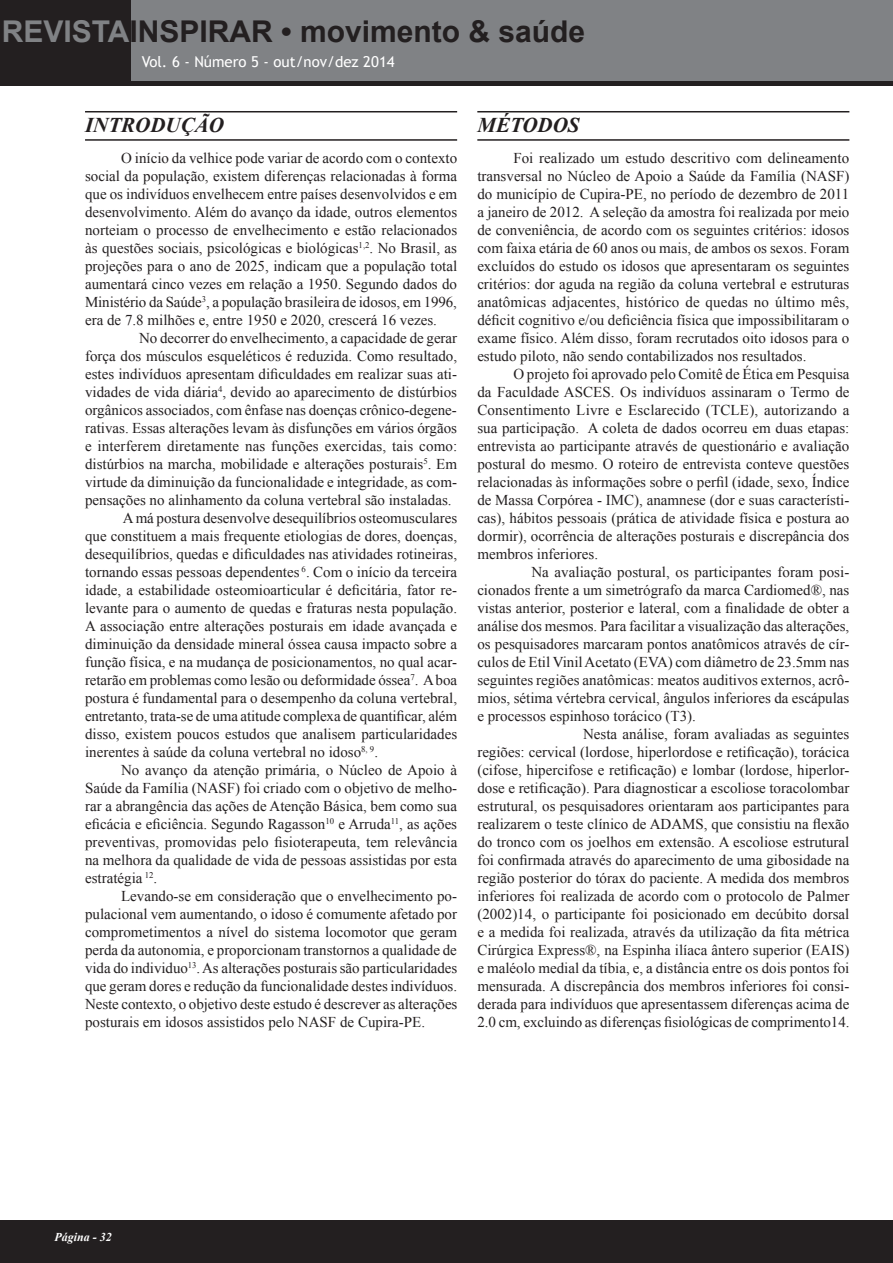
<style>
.page{position:relative;width:893px;height:1263px;background:#fff}
.page>*{position:absolute;margin:0;border:0;box-sizing:border-box;transform-origin:0 0}
.t1{font:700 30px "Arial";color:#231f20}
.t2{font:italic 700 21px "Times New Roman";color:#231f20}
.t3{font:15px/18px "Times New Roman";color:#231f20;text-align:justify}
.t4{font:15px "Trebuchet MS";color:#fff}
.t5{font:italic 700 12px "Times New Roman";color:#fff}
.s1{color:#808285}
</style>
<div class="page">
<div style="left:0;top:0;width:893px;height:85px;background:#231f20"></div>
<div style="left:0;top:1220px;width:893px;height:43px;background:#231f20"></div>
<div style="left:132px;top:0;width:761px;height:80px;background:#808285"></div>
<hr style="left:85px;top:111px;width:372px;height:1px;background:#231f20">
<hr style="left:85px;top:139px;width:372px;height:2px;background:#231f20">
<hr style="left:477px;top:111px;width:372px;height:1px;background:#231f20">
<hr style="left:477px;top:139px;width:372px;height:2px;background:#231f20">
<h1 class="t1" style="left:2px;top:12px;width:585px"><span class="s1">REVISTA</span>INSPIRAR • movimento &amp; saúde</h1>
<p class="t4" style="left:142px;top:53px;width:255px">Vol. 6 - Número 5 - out/nov/dez 2014</p>
<h2 class="t2" style="left:85px;top:111px;width:140px">INTRODUÇÃO</h2>
<p class="t3" style="left:85px;top:149px;width:374px;text-indent:36px">O início da velhice pode variar de acordo com o contexto social da população, existem diferenças relacionadas à forma que os indivíduos envelhecem entre países desenvolvidos e em desenvolvimento. Além do avanço da idade, outros elementos norteiam o processo de envelhecimento e estão relacionados às questões sociais, psicológicas e biológicas<sup>1,2</sup>. No Brasil, as projeções para o ano de 2025, indicam que a população total aumentará cinco vezes em relação a 1950. Segundo dados do Ministério da Saúde<sup>3</sup>, a população brasileira de idosos, em 1996, era de 7.8 milhões e, entre 1950 e 2020, crescerá 16 vezes.</p>
<p class="t3" style="left:139px;top:329px;width:320px">No decorrer do envelhecimento, a capacidade de gerar</p>
<p class="t3" style="left:85px;top:347px;width:374px">força dos músculos esqueléticos é reduzida. Como resultado,</p>
<p class="t3" style="left:85px;top:365px;width:374px">estes indivíduos apresentam dificuldades em realizar suas ati-</p>
<p class="t3" style="left:85px;top:383px;width:374px">vidades de vida diária<sup>4</sup>, devido ao aparecimento de distúrbios</p>
<p class="t3" style="left:85px;top:401px;width:373px">orgânicos associados, com ênfase nas doenças crônico-degene-</p>
<p class="t3" style="left:85px;top:419px;width:374px">rativas. Essas alterações levam às disfunções em vários órgãos</p>
<p class="t3" style="left:85px;top:437px;width:374px">e interferem diretamente nas funções exercidas, tais como:</p>
<p class="t3" style="left:85px;top:455px;width:374px">distúrbios na marcha, mobilidade e alterações posturais<sup>5</sup>. Em</p>
<p class="t3" style="left:85px;top:473px;width:374px">virtude da diminuição da funcionalidade e integridade, as com-</p>
<p class="t3" style="left:85px;top:491px;width:368px">pensações no alinhamento da coluna vertebral são instaladas.</p>
<p class="t3" style="left:123px;top:509px;width:336px">A má postura desenvolve desequilíbrios osteomusculares</p>
<p class="t3" style="left:85px;top:527px;width:374px">que constituem a mais frequente etiologias de dores, doenças,</p>
<p class="t3" style="left:85px;top:545px;width:374px">desequilíbrios, quedas e dificuldades nas atividades rotineiras,</p>
<p class="t3" style="left:85px;top:563px;width:374px">tornando essas pessoas dependentes <sup>6</sup>. Com o início da terceira</p>
<p class="t3" style="left:85px;top:581px;width:374px">idade, a estabilidade osteomioarticular é deficitária, fator re-</p>
<p class="t3" style="left:85px;top:599px;width:374px">levante para o aumento de quedas e fraturas nesta população.</p>
<p class="t3" style="left:85px;top:617px;width:374px">A associação entre alterações posturais em idade avançada e</p>
<p class="t3" style="left:85px;top:635px;width:374px">diminuição da densidade mineral óssea causa impacto sobre a</p>
<p class="t3" style="left:85px;top:653px;width:374px">função física, e na mudança de posicionamentos, no qual acar-</p>
<p class="t3" style="left:85px;top:671px;width:374px">retarão em problemas como lesão ou deformidade óssea<sup>7</sup>. A boa</p>
<p class="t3" style="left:85px;top:689px;width:374px">postura é fundamental para o desempenho da coluna vertebral,</p>
<p class="t3" style="left:85px;top:707px;width:374px">entretanto, trata-se de uma atitude complexa de quantificar, além</p>
<p class="t3" style="left:85px;top:725px;width:374px">disso, existem poucos estudos que analisem particularidades</p>
<p class="t3" style="left:85px;top:743px;width:295px">inerentes à saúde da coluna vertebral no idoso<sup>8,</sup> <sup>9</sup>.</p>
<p class="t3" style="left:121px;top:761px;width:338px">No avanço da atenção primária, o Núcleo de Apoio à</p>
<p class="t3" style="left:85px;top:779px;width:374px">Saúde da Família (NASF) foi criado com o objetivo de melho-</p>
<p class="t3" style="left:85px;top:797px;width:374px">rar a abrangência das ações de Atenção Básica, bem como sua</p>
<p class="t3" style="left:85px;top:815px;width:374px">eficácia e eficiência. Segundo Ragasson<sup>10</sup> e Arruda<sup>11</sup>, as ações</p>
<p class="t3" style="left:85px;top:833px;width:374px">preventivas, promovidas pelo fisioterapeuta, tem relevância</p>
<p class="t3" style="left:85px;top:851px;width:374px">na melhora da qualidade de vida de pessoas assistidas por esta</p>
<p class="t3" style="left:85px;top:869px;width:74px">estratégia <sup>12</sup>.</p>
<p class="t3" style="left:121px;top:887px;width:338px">Levando-se em consideração que o envelhecimento po-</p>
<p class="t3" style="left:85px;top:905px;width:374px">pulacional vem aumentando, o idoso é comumente afetado por</p>
<p class="t3" style="left:85px;top:923px;width:374px">comprometimentos a nível do sistema locomotor que geram</p>
<p class="t3" style="left:85px;top:941px;width:373px">perda da autonomia, e proporcionam transtornos a qualidade de</p>
<p class="t3" style="left:85px;top:959px;width:374px">vida do individuo<sup>13</sup>. As alterações posturais são particularidades</p>
<p class="t3" style="left:85px;top:977px;width:374px">que geram dores e redução da funcionalidade destes indivíduos.</p>
<p class="t3" style="left:85px;top:995px;width:374px">Neste contexto, o objetivo deste estudo é descrever as alterações</p>
<p class="t3" style="left:85px;top:1013px;width:342px">posturais em idosos assistidos pelo NASF de Cupira-PE.</p>
<h2 class="t2" style="left:477px;top:111px;width:104px">MÉTODOS</h2>
<p class="t3" style="left:477px;top:149px;width:374px;text-indent:36px">Foi realizado um estudo descritivo com delineamento transversal no Núcleo de Apoio a Saúde da Família (NASF) do município de Cupira-PE, no período de dezembro de 2011 a janeiro de 2012. A seleção da amostra foi realizada por meio de conveniência, de acordo com os seguintes critérios: idosos com faixa etária de 60 anos ou mais, de ambos os sexos. Foram excluídos do estudo os idosos que apresentaram os seguintes critérios: dor aguda na região da coluna vertebral e estruturas anatômicas adjacentes, histórico de quedas no último mês, déficit cognitivo e/ou deficiência física que impossibilitaram o exame físico. Além disso, foram recrutados oito idosos para o estudo piloto, não sendo contabilizados nos resultados.</p>
<p class="t3" style="left:477px;top:365px;width:374px;text-indent:36px">O projeto foi aprovado pelo Comitê de Ética em Pesquisa da Faculdade ASCES. Os indivíduos assinaram o Termo de Consentimento Livre e Esclarecido (TCLE), autorizando a sua participação. A coleta de dados ocorreu em duas etapas: entrevista ao participante através de questionário e avaliação postural do mesmo. O roteiro de entrevista conteve questões relacionadas às informações sobre o perfil (idade, sexo, Índice de Massa Corpórea - IMC), anamnese (dor e suas característi&shy;cas), hábitos pessoais (prática de atividade física e postura ao dormir), ocorrência de alterações posturais e discrepância dos membros inferiores.</p>
<p class="t3" style="left:531px;top:563px;width:320px">Na avaliação postural, os participantes foram posi-</p>
<p class="t3" style="left:477px;top:581px;width:374px">cionados frente a um simetrógrafo da marca Cardiomed®, nas</p>
<p class="t3" style="left:477px;top:599px;width:374px">vistas anterior, posterior e lateral, com a finalidade de obter a</p>
<p class="t3" style="left:477px;top:617px;width:373px">análise dos mesmos. Para facilitar a visualização das alterações,</p>
<p class="t3" style="left:477px;top:635px;width:374px">os pesquisadores marcaram pontos anatômicos através de cír-</p>
<p class="t3" style="left:477px;top:653px;width:374px">culos de Etil Vinil Acetato (EVA) com diâmetro de 23.5mm nas</p>
<p class="t3" style="left:477px;top:671px;width:374px">seguintes regiões anatômicas: meatos auditivos externos, acrô-</p>
<p class="t3" style="left:477px;top:689px;width:374px">mios, sétima vértebra cervical, ângulos inferiores da escápulas</p>
<p class="t3" style="left:477px;top:707px;width:220px">e processos espinhoso torácico (T3).</p>
<p class="t3" style="left:583px;top:725px;width:268px">Nesta análise, foram avaliadas as seguintes</p>
<p class="t3" style="left:477px;top:743px;width:374px">regiões: cervical (lordose, hiperlordose e retificação), torácica</p>
<p class="t3" style="left:477px;top:761px;width:374px">(cifose, hipercifose e retificação) e lombar (lordose, hiperlor-</p>
<p class="t3" style="left:477px;top:779px;width:374px">dose e retificação). Para diagnosticar a escoliose toracolombar</p>
<p class="t3" style="left:477px;top:797px;width:374px">estrutural, os pesquisadores orientaram aos participantes para</p>
<p class="t3" style="left:477px;top:815px;width:374px">realizarem o teste clínico de ADAMS, que consistiu na flexão</p>
<p class="t3" style="left:477px;top:833px;width:374px">do tronco com os joelhos em extensão. A escoliose estrutural</p>
<p class="t3" style="left:477px;top:851px;width:374px">foi confirmada através do aparecimento de uma gibosidade na</p>
<p class="t3" style="left:477px;top:869px;width:374px">região posterior do tórax do paciente. A medida dos membros</p>
<p class="t3" style="left:477px;top:887px;width:374px">inferiores foi realizada de acordo com o protocolo de Palmer</p>
<p class="t3" style="left:477px;top:905px;width:374px">(2002)14, o participante foi posicionado em decúbito dorsal</p>
<p class="t3" style="left:477px;top:923px;width:374px">e a medida foi realizada, através da utilização da fita métrica</p>
<p class="t3" style="left:477px;top:941px;width:374px">Cirúrgica Express®, na Espinha ilíaca ântero superior (EAIS)</p>
<p class="t3" style="left:477px;top:959px;width:374px">e maléolo medial da tíbia, e, a distância entre os dois pontos foi</p>
<p class="t3" style="left:477px;top:977px;width:374px">mensurada. A discrepância dos membros inferiores foi consi-</p>
<p class="t3" style="left:477px;top:995px;width:374px">derada para indivíduos que apresentassem diferenças acima de</p>
<p class="t3" style="left:477px;top:1013px;width:374px">2.0 cm, excluindo as diferenças fisiológicas de comprimento14.</p>
<p class="t5" style="left:55px;top:1229px;width:59px">Página - 32</p>
</div>
